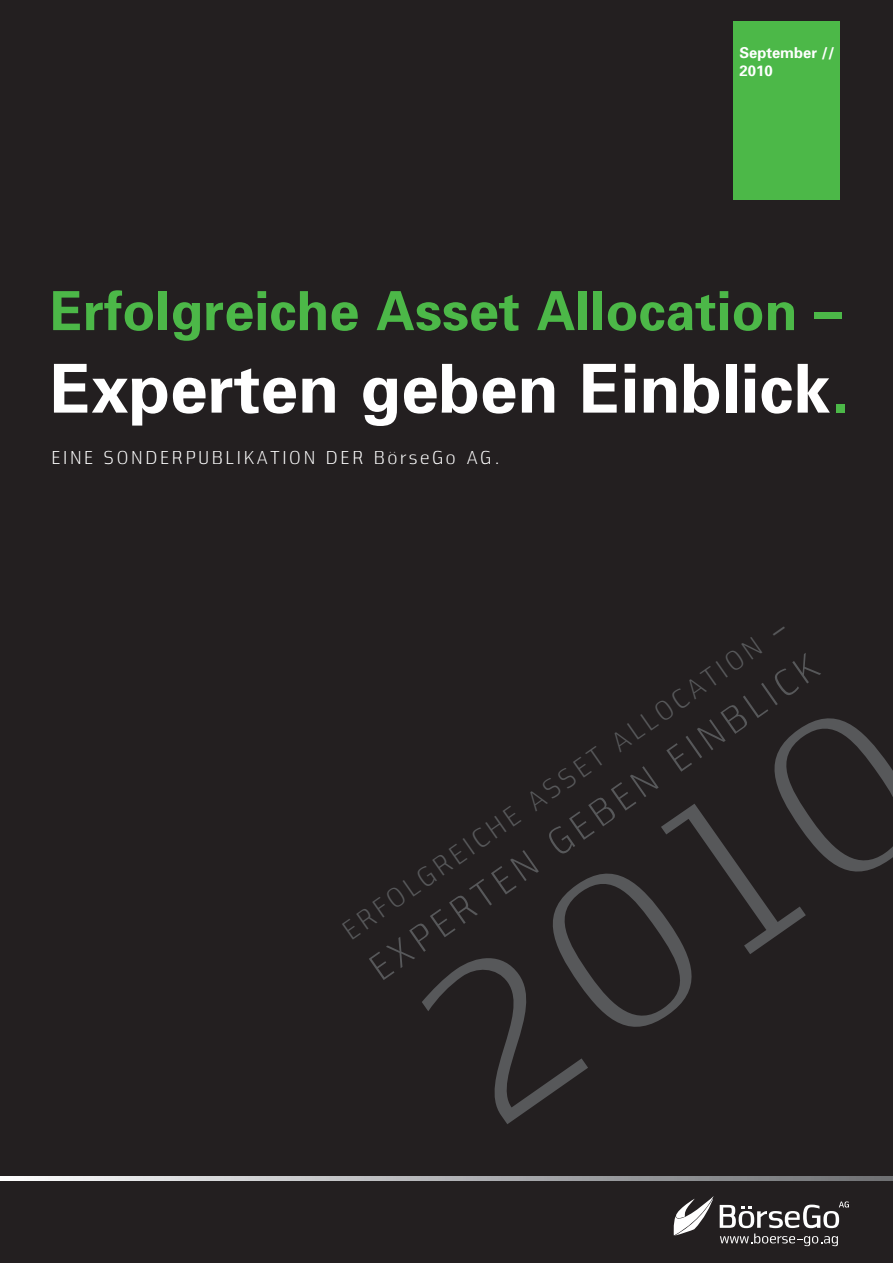
<style>
.page{position:relative;width:893px;height:1263px;background:#231f20}
.page>*{position:absolute;margin:0;border:0;box-sizing:border-box;transform-origin:0 0}
.t1{font:300 252px "Nuri";color:#57585a}
.t2{font:700 67.5px "Univers";color:#fff}
.t3{font:700 54px "Univers";color:#4cb848}
.t4{font:300 39px "Nuri";color:#57585a}
.t5{font:300 28.5px "Nuri";color:#57585a}
.t6{font:300 19.5px "Nuri";letter-spacing:.12em;color:#fff}
.t7{font:700 15px/18px "Univers";color:#fff}
.s1{color:#4cb848}
</style>
<div class="page">
<div style="left:733px;top:21px;width:107px;height:179px;background:#4cb848"></div>
<svg style="left:673px;top:1196px;width:41px;height:39px"></svg>
<svg style="left:720px;top:1201px;width:129px;height:45px"></svg>
<svg style="left:0;top:1177px;width:893px;height:4px;background:#b3b4b7"></svg>
<p class="t7" style="left:739px;top:45px;width:97px">September //<br>2010</p>
<h3 class="t3" style="left:50px;top:291px;width:792px">Erfolgreiche Asset Allocation –</h3>
<h2 class="t2" style="left:50px;top:364px;width:801px">Experten geben Einblick<span class="s1">.</span></h2>
<p class="t6" style="left:50px;top:451px;width:450px">EINE SONDERPUBLIKATION DER BörseGo AG.</p>
<h3 class="t5" style="left:339px;top:926px;width:538px;rotate:-35deg">ERFOLGREICHE ASSET ALLOCATION –</h3>
<h3 class="t4" style="left:364px;top:962px;width:540px;rotate:-35deg">EXPERTEN GEBEN EINBLICK</h3>
<h1 class="t1" style="left:391px;top:1000px;width:565px;rotate:-35deg">2010</h1>
</div>
